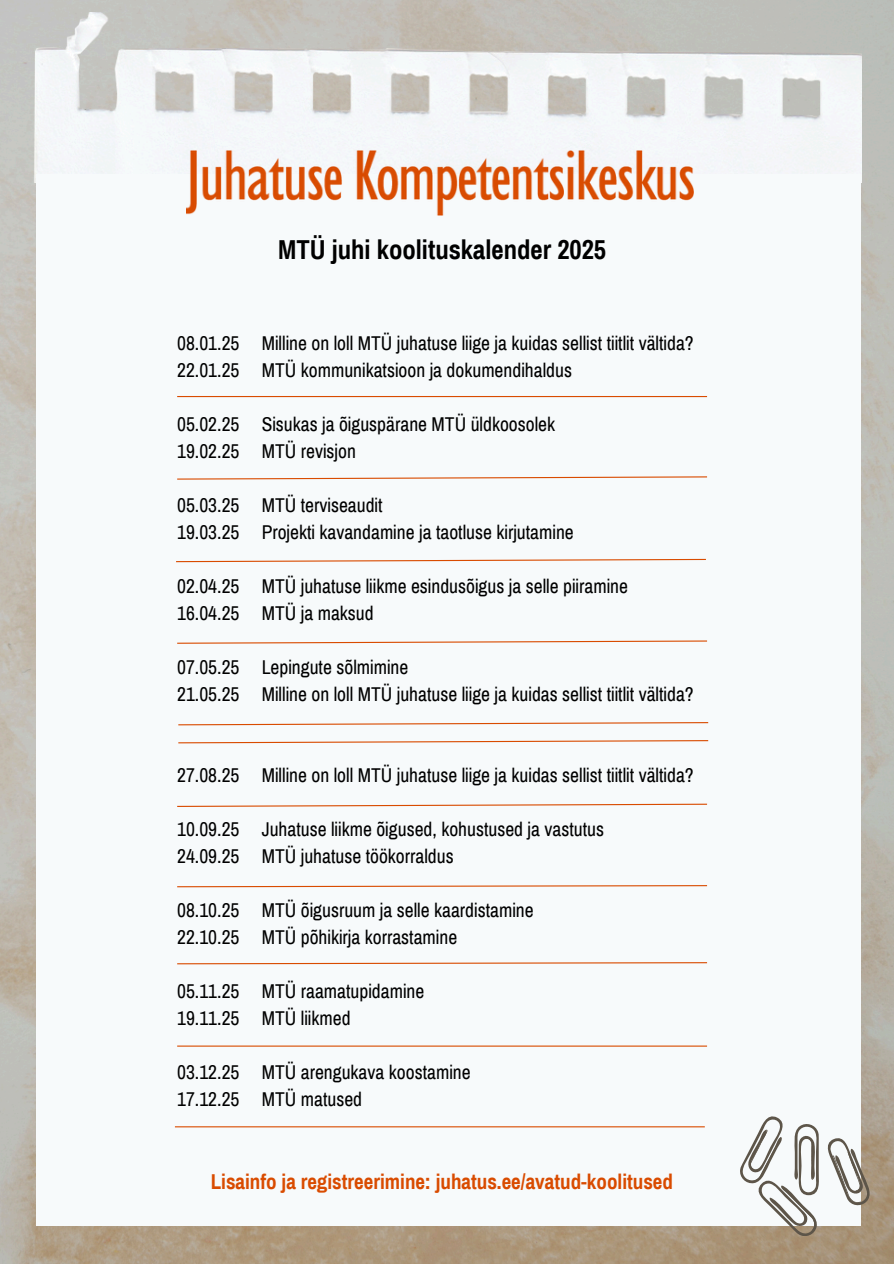
<style>
.page{position:relative;width:894px;height:1264px;background:#fff}
.page>*{position:absolute;margin:0;border:0;box-sizing:border-box;transform-origin:0 0}
.t1{font:700 26.7px "Archivo Narrow";color:#000}
.t2{font:700 21px "Archivo Narrow";color:#d94b00}
.t3{font:19.5px "Archivo Narrow";color:#000}
</style>
<div class="page">
<img style="left:0;top:0;width:893px;height:1263px">
<img style="left:32px;top:13px;width:829px;height:170px">
<div style="left:36px;top:174px;width:824px;height:1051px;background:#f7fafb"></div>
<svg style="left:738px;top:1112px;width:131px;height:123px"></svg>
<img style="left:186px;top:151px;width:506px;height:64px">
<hr style="left:177px;top:396px;width:529px;height:1px;background:#d94b00">
<svg style="left:177px;top:476px;width:531px;height:4px"></svg>
<svg style="left:176px;top:558px;width:530px;height:4px"></svg>
<hr style="left:177px;top:1045px;width:529px;height:1px;background:#d94b00">
<svg style="left:177px;top:803px;width:531px;height:4px"></svg>
<svg style="left:177px;top:885px;width:531px;height:2px"></svg>
<svg style="left:177px;top:962px;width:531px;height:2px"></svg>
<hr style="left:175px;top:1126px;width:529px;height:1px;background:#d94b00">
<svg style="left:177px;top:640px;width:531px;height:4px"></svg>
<svg style="left:178px;top:722px;width:531px;height:4px"></svg>
<svg style="left:178px;top:740px;width:531px;height:4px"></svg>
<p class="t1" style="left:278px;top:235px;width:329px">MTÜ juhi koolituskalender 2025</p>
<p class="t3" style="left:177px;top:332px;width:518px">08.01.25 Milline on loll MTÜ juhatuse liige ja kuidas sellist tiitlit vältida?</p>
<h1 class="t3" style="left:177px;top:359px;width:396px">22.01.25 MTÜ kommunikatsioon ja dokumendihaldus</h1>
<p class="t3" style="left:177px;top:413px;width:379px">05.02.25 Sisukas ja õiguspärane MTÜ üldkoosolek</p>
<p class="t3" style="left:177px;top:440px;width:180px">19.02.25 MTÜ revisjon</p>
<p class="t3" style="left:177px;top:494px;width:207px">05.03.25 MTÜ terviseaudit</p>
<p class="t3" style="left:177px;top:521px;width:398px">19.03.25 Projekti kavandamine ja taotluse kirjutamine</p>
<p class="t3" style="left:177px;top:575px;width:452px">02.04.25 MTÜ juhatuse liikme esindusõigus ja selle piiramine</p>
<p class="t3" style="left:177px;top:602px;width:198px">16.04.25 MTÜ ja maksud</p>
<p class="t3" style="left:177px;top:656px;width:233px">07.05.25 Lepingute sõlmimine</p>
<p class="t3" style="left:177px;top:683px;width:518px">21.05.25 Milline on loll MTÜ juhatuse liige ja kuidas sellist tiitlit vältida?</p>
<p class="t3" style="left:177px;top:764px;width:518px">27.08.25 Milline on loll MTÜ juhatuse liige ja kuidas sellist tiitlit vältida?</p>
<p class="t3" style="left:177px;top:818px;width:428px">10.09.25 Juhatuse liikme õigused, kohustused ja vastutus</p>
<p class="t3" style="left:177px;top:845px;width:278px">24.09.25 MTÜ juhatuse töökorraldus</p>
<p class="t3" style="left:177px;top:899px;width:358px">08.10.25 MTÜ õigusruum ja selle kaardistamine</p>
<p class="t3" style="left:177px;top:926px;width:281px">22.10.25 MTÜ põhikirja korrastamine</p>
<p class="t3" style="left:177px;top:980px;width:249px">05.11.25 MTÜ raamatupidamine</p>
<p class="t3" style="left:177px;top:1007px;width:175px">19.11.25 MTÜ liikmed</p>
<p class="t3" style="left:177px;top:1061px;width:295px">03.12.25 MTÜ arengukava koostamine</p>
<p class="t3" style="left:177px;top:1088px;width:186px">17.12.25 MTÜ matused</p>
<p class="t2" style="left:211px;top:1170px;width:463px">Lisainfo ja registreerimine: juhatus.ee/avatud-koolitused</p>
</div>
